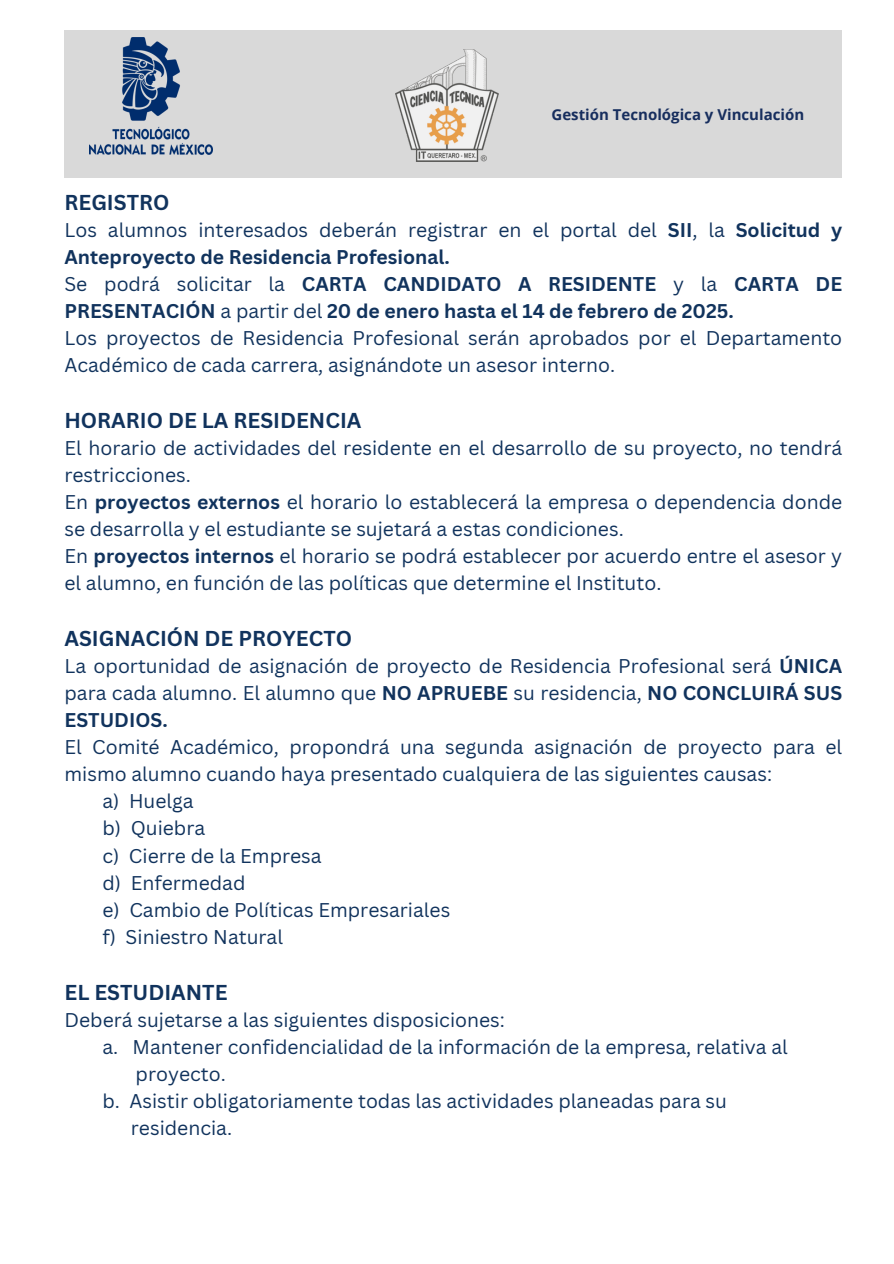
<style>
.page{position:relative;width:894px;height:1264px;background:#fff}
.page>*{position:absolute;margin:0;border:0;box-sizing:border-box;transform-origin:0 0}
.t1{font:700 21px "Canva Sans";color:#11335d}
.t2{font:19.35px/27px "Canva Sans";color:#11335d}
.t3{font:700 15px "Open Sans";color:#172e5e}
.s1{font-weight:700}
</style>
<div class="page">
<div style="left:64px;top:30px;width:777px;height:148px;background:#d9d9d9"></div>
<img style="left:396px;top:50px;width:102px;height:111px">
<img style="left:89px;top:38px;width:123px;height:117px">
<p class="t3" style="left:551px;top:104px;width:254px">Gestión Tecnológica y Vinculación</p>
<p class="t1" style="left:64px;top:187px;width:106px">REGISTRO</p>
<p class="t2" style="left:64px;top:216px;width:779px">Los alumnos interesados deberán registrar en el portal del <span class="s1">SII</span>, la <span class="s1">Solicitud y Anteproyecto de Residencia Profesional.<br></span>Se podrá solicitar la <span class="s1">CARTA CANDIDATO A RESIDENTE</span> y la <span class="s1">CARTA DE PRESENTACIÓN</span> a partir del <span class="s1">20 de enero hasta el 14 de febrero de 2025.<br></span>Los proyectos de Residencia Profesional serán aprobados por el Departamento Académico de cada carrera, asignándote un asesor interno.</p>
<p class="t1" style="left:64px;top:405px;width:298px">HORARIO DE LA RESIDENCIA</p>
<p class="t2" style="left:64px;top:434px;width:779px">El horario de actividades del residente en el desarrollo de su proyecto, no tendrá restricciones.<br>En <span class="s1">proyectos externos</span> el horario lo establecerá la empresa o dependencia donde se desarrolla y el estudiante se sujetará a estas condiciones.<br>En <span class="s1">proyectos internos</span> el horario se podrá establecer por acuerdo entre el asesor y el alumno, en función de las políticas que determine el Instituto.</p>
<h1 class="t1" style="left:64px;top:624px;width:289px">ASIGNACIÓN DE PROYECTO</h1>
<h1 class="t2" style="left:64px;top:652px;width:779px">La oportunidad de asignación de proyecto de Residencia Profesional será <span class="s1">ÚNICA </span>para cada alumno. El alumno que <span class="s1">NO APRUEBE</span> su residencia, <span class="s1">NO CONCLUIRÁ SUS ESTUDIOS.<br></span>El Comité Académico, propondrá una segunda asignación de proyecto para el mismo alumno cuando haya presentado cualquiera de las siguientes causas:</h1>
<h1 class="t2" style="left:102px;top:787px;width:349px">a) Huelga<br>b) Quiebra<br>c) Cierre de la Empresa<br>d) Enfermedad<br>e) Cambio de Políticas Empresariales f) Siniestro Natural</h1>
<p class="t1" style="left:64px;top:977px;width:164px">EL ESTUDIANTE</p>
<p class="t2" style="left:64px;top:1005px;width:442px">Deberá sujetarse a las siguientes disposiciones:</p>
<p class="t2" style="left:102px;top:1032px;width:686px">a. Mantener confidencialidad de la información de la empresa, relativa al</p>
<p class="t2" style="left:136px;top:1059px;width:92px">proyecto.</p>
<p class="t2" style="left:102px;top:1086px;width:626px">b. Asistir obligatoriamente todas las actividades planeadas para su</p>
<p class="t2" style="left:131px;top:1113px;width:103px">residencia.</p>
</div>
